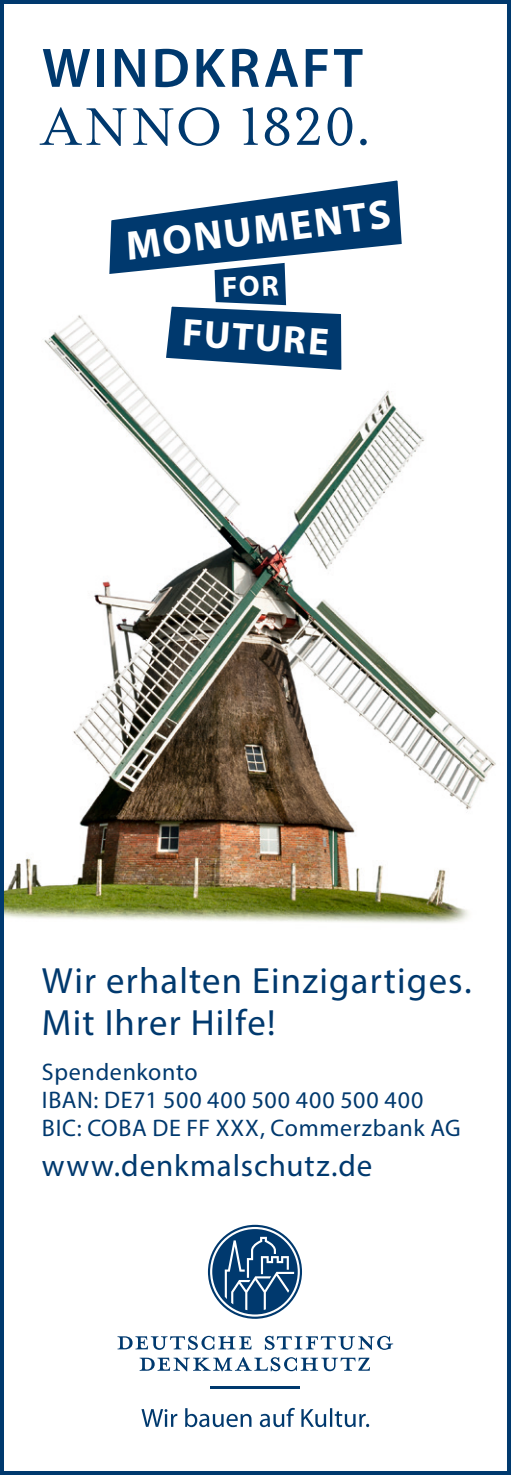
<style>
.page{position:relative;width:511px;height:1475px;background:#fff}
.page>*{position:absolute;margin:0;border:0;box-sizing:border-box;transform-origin:0 0}
.t1{font:60.8px "Mrs Eaves OT";letter-spacing:.005em;color:#00396e}
.t2{font:600 56px "Myriad Pro";letter-spacing:.05em;color:#00396e}
.t3{font:700 41.2px "Myriad Pro";color:#fff}
.t4{font:700 38.8px "Myriad Pro";color:#fff}
.t5{font:36.4px/41.6px "Myriad Pro";letter-spacing:.035em;color:#00396e}
.t6{font:30.8px "Myriad Pro";letter-spacing:.03em;color:#00396e}
.t7{font:24px/28px "Myriad Pro";letter-spacing:.03em;color:#00396e}
</style>
<div class="page">
<img style="left:5px;top:315px;width:491px;height:608px">
<hr style="left:210px;top:1386px;width:89px;height:2px;background:#00396e">
<svg style="left:139px;top:1357px;width:230px;height:13px"></svg>
<svg style="left:117px;top:1335px;width:134px;height:14px"></svg>
<svg style="left:264px;top:1335px;width:129px;height:14px"></svg>
<svg style="left:208px;top:1224px;width:94px;height:94px"></svg>
<svg style="left:141px;top:1407px;width:228px;height:19px"></svg>
<svg style="left:109px;top:180px;width:293px;height:94px"></svg>
<div style="left:0;top:0;width:510px;height:1474px;border:4px solid #00396e"></div>
<svg style="left:155px;top:234px;width:196px;height:146px"></svg>
<h2 class="t2" style="left:42px;top:32px;width:322px">WINDKRAFT</h2>
<h1 class="t1" style="left:42px;top:94px;width:332px">ANNO 1820.</h1>
<h3 class="t3" style="left:123px;top:219px;width:268px;rotate:-7deg">MONUMENTS</h3>
<h3 class="t4" style="left:184px;top:307px;width:148px;rotate:4deg">FUTURE</h3>
<h3 class="t5" style="left:42px;top:959px;width:431px">Wir erhalten Einzigartiges.<br>Mit Ihrer Hilfe!</h3>
<p class="t7" style="left:42px;top:1057px;width:420px">Spendenkonto<br>IBAN: DE71 500 400 500 400 500 400<br>BIC: COBA DE FF XXX, Commerzbank AG</p>
<p class="t6" style="left:42px;top:1146px;width:331px">www.denkmalschutz.de</p>
</div>
